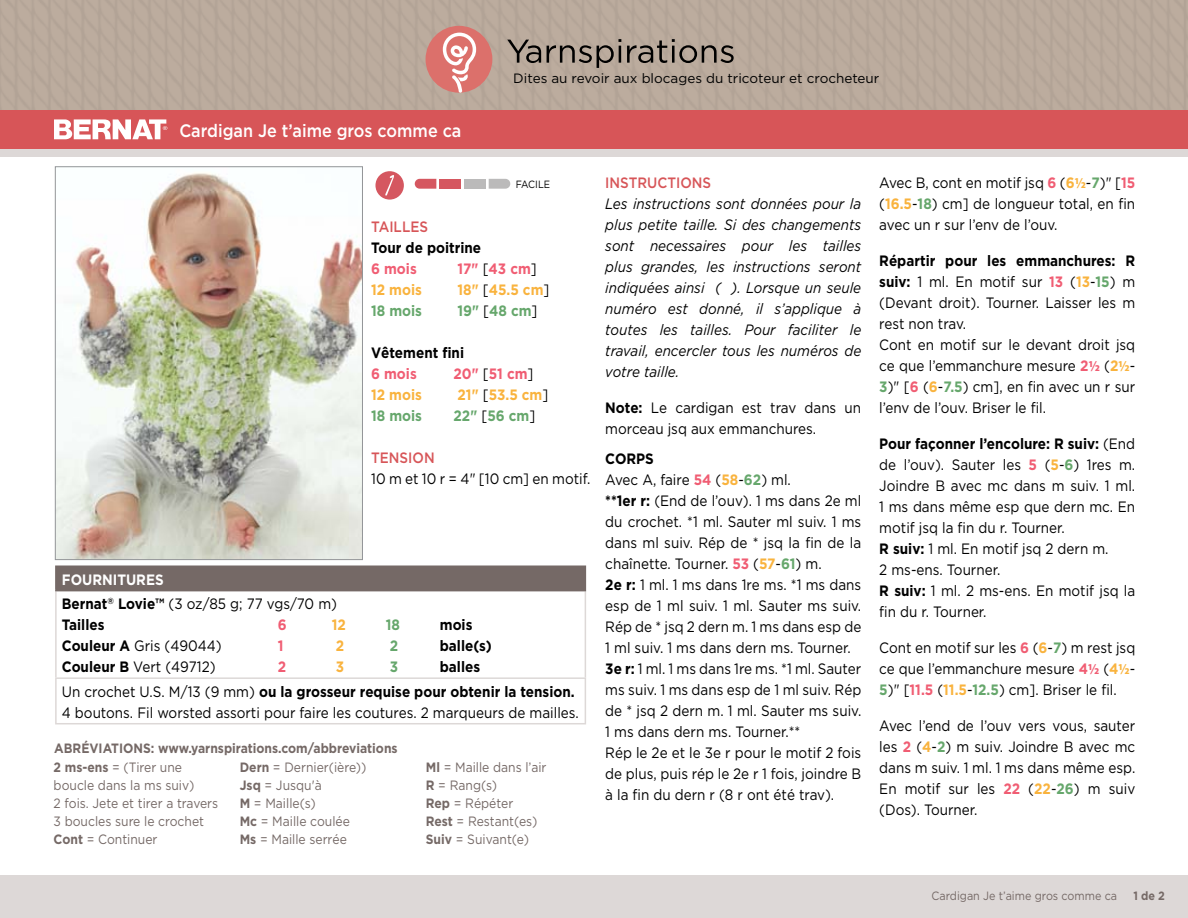
<style>
.page{position:relative;width:1188px;height:918px;background:#fff}
.page>*{position:absolute;margin:0;border:0;box-sizing:border-box;transform-origin:0 0}
.t1{font:500 18px "Gotham";color:#fff;scale:.9 1}
.t2{font:15px/21px "Gotham";color:#000;scale:.9 1}
.t3{font:italic 15px/21px "Gotham";color:#000;text-align:justify;scale:.9 1}
.t4{font:700 15px/24.6px "Gotham";color:#000;scale:.9 1}
.t5{font:700 15px "Gotham";color:#f9b33e;scale:.9 1}
.t6{font:700 15px "Gotham";color:#66a76c;scale:.9 1}
.t7{font:700 15px "Gotham";color:#f05d73;scale:.9 1}
.t8{font:500 15px "Gotham";color:#d75558;scale:.9 1}
.t9{font:13.5px/18px "Gotham";color:#756966;scale:.9 1}
.t10{font:700 13.5px "Gotham";color:#756966;scale:.9 1}
.t11{font:13.5px "Gotham";color:#000}
.t12{font:12px "Gotham";color:#756966;scale:.9 1}
.t13{font:700 12px "Gotham";color:#756966;scale:.9 1}
.t14{font:10.5px "Gotham";color:#000;scale:.9 1}
.s1{font-weight:400;color:#000}
.s2{font-weight:700;color:#fff}
.s3{font-weight:700}
.s4{font-weight:400}
.s5{font-weight:700;color:#f05d73}
.s6{font-weight:700;color:#f9b33e}
.s7{font-weight:700;color:#66a76c}
.s8{font-family:"Myriad Pro";font-weight:700;color:#f9b33e}
.s9{font-family:"Myriad Pro";font-weight:700;color:#f05d73}
</style>
<div class="page">
<img style="left:1px;top:0;width:797px;height:111px">
<img style="left:798px;top:0;width:390px;height:111px">
<div style="left:1px;top:149px;width:1187px;height:769px;background:#ddd8d7"></div>
<div style="left:1px;top:111px;width:1187px;height:38px;background:#d75558"></div>
<svg style="left:54px;top:119px;width:113px;height:20px"></svg>
<div style="left:0;top:157px;width:1188px;height:718px;background:#fff"></div>
<div style="left:426px;top:26px;width:66px;height:67px;background:#dc706b;border-radius:50%"></div>
<svg style="left:443px;top:33px;width:33px;height:60px"></svg>
<svg style="left:507px;top:39px;width:227px;height:29px;background:#94877c"></svg>
<img style="left:57px;top:173px;width:304px;height:385px">
<div style="left:55px;top:167px;width:308px;height:393px;border:1px solid #939598"></div>
<div style="left:56px;top:566px;width:529px;height:25px;background:#756966"></div>
<hr style="left:55px;top:591px;width:2px;height:86px;background:#ddd8d7">
<hr style="left:585px;top:591px;width:1px;height:86px;background:#ddd8d7">
<hr style="left:55px;top:677px;width:531px;height:2px;background:#ddd8d7">
<hr style="left:55px;top:679px;width:2px;height:44px;background:#ddd8d7">
<hr style="left:585px;top:679px;width:1px;height:44px;background:#ddd8d7">
<hr style="left:55px;top:723px;width:531px;height:1px;background:#ddd8d7">
<hr style="left:55px;top:566px;width:531px;height:1px;background:#756966">
<hr style="left:55px;top:567px;width:2px;height:23px;background:#756966">
<svg style="left:585px;top:567px;width:1px;height:23px"></svg>
<hr style="left:55px;top:590px;width:531px;height:1px;background:#756966">
<div style="left:375px;top:171px;width:29px;height:29px;background:#d55760;border-radius:50%"></div>
<svg style="left:385px;top:175px;width:9px;height:21px"></svg>
<svg style="left:415px;top:179px;width:21px;height:10px"></svg>
<svg style="left:489px;top:179px;width:21px;height:10px"></svg>
<div style="left:464px;top:179px;width:22px;height:10px;background:#bbbaba"></div>
<div style="left:439px;top:179px;width:22px;height:10px;background:#d55760"></div>
<p class="t1" style="left:179px;top:120px;width:315px">Cardigan Je t’aime gros comme ca</p>
<p class="t11" style="left:513px;top:71px;width:368px">Dites au revoir aux blocages du tricoteur et crocheteur</p>
<p class="t14" style="left:516px;top:178px;width:40px">FACILE</p>
<p class="t8" style="left:371px;top:218px;width:65px">TAILLES</p>
<p class="t4" style="left:371px;top:235px;width:124px">Tour de poitrine</p>
<p class="t7" style="left:371px;top:260px;width:52px">6 mois</p>
<p class="t7" style="left:458px;top:260px;width:90px">17" <span class="s1">[</span>43 cm<span class="s1">]</span></p>
<p class="t5" style="left:371px;top:281px;width:58px">12 mois</p>
<p class="t5" style="left:458px;top:281px;width:104px">18" <span class="s1">[</span>45.5 cm<span class="s1">]</span></p>
<p class="t6" style="left:371px;top:302px;width:58px">18 mois</p>
<p class="t6" style="left:458px;top:302px;width:90px">19" <span class="s1">[</span>48 cm<span class="s1">]</span></p>
<p class="t4" style="left:371px;top:340px;width:105px">Vêtement fini</p>
<p class="t7" style="left:371px;top:365px;width:52px">6 mois</p>
<p class="t7" style="left:454px;top:365px;width:90px">20" <span class="s1">[</span>51 cm<span class="s1">]</span></p>
<p class="t5" style="left:371px;top:386px;width:58px">12 mois</p>
<p class="t5" style="left:458px;top:386px;width:102px">21" <span class="s1">[</span>53.5 cm<span class="s1">]</span></p>
<p class="t6" style="left:371px;top:407px;width:58px">18 mois</p>
<p class="t6" style="left:454px;top:407px;width:92px">22" <span class="s1">[</span>56 cm<span class="s1">]</span></p>
<p class="t8" style="left:371px;top:449px;width:72px">TENSION</p>
<p class="t2" style="left:371px;top:468px;width:245px">10 m et 10 r = 4" [10 cm] en motif.</p>
<p class="t2" style="left:62px;top:567px;width:307px;line-height:24.6px"><span class="s2">FOURNITURES<br></span><span class="s3">Bernat</span><sup>®</sup> <span class="s3">Lovie™</span> (3 oz/85 g; 77 vgs/70 m)</p>
<p class="t4" style="left:62px;top:612px;width:49px">Tailles</p>
<p class="t7" style="left:278px;top:616px;width:11px">6</p>
<p class="t5" style="left:332px;top:616px;width:17px">12</p>
<p class="t6" style="left:386px;top:616px;width:17px">18</p>
<p class="t4" style="left:440px;top:612px;width:38px">mois</p>
<p class="t2" style="left:62px;top:635px;width:179px"><span class="s3">Couleur A</span> Gris (49044)</p>
<p class="t7" style="left:278px;top:637px;width:8px">1</p>
<p class="t5" style="left:336px;top:637px;width:11px">2</p>
<p class="t6" style="left:390px;top:637px;width:11px">2</p>
<p class="t4" style="left:440px;top:633px;width:59px">balle(s)</p>
<p class="t2" style="left:62px;top:656px;width:172px"><span class="s3">Couleur B</span> Vert (49712)</p>
<p class="t7" style="left:278px;top:658px;width:11px">2</p>
<p class="t5" style="left:336px;top:658px;width:11px">3</p>
<p class="t6" style="left:390px;top:658px;width:11px">3</p>
<p class="t4" style="left:62px;top:654px;width:571px;text-indent:378px">balles<br><span class="s4">Un crochet U.S. M/13 (9 mm)</span> ou la grosseur requise pour obtenir la tension.</p>
<p class="t2" style="left:62px;top:702px;width:576px">4 boutons. Fil worsted assorti pour faire les coutures. 2 marqueurs de mailles.</p>
<p class="t10" style="left:54px;top:740px;width:383px">ABRÉVIATIONS: www.yarnspirations.com/abbreviations</p>
<p class="t9" style="left:54px;top:758px;width:184px"><span class="s3">2 ms-ens</span> = (Tirer une boucle dans la ms suiv)<br>2 fois. Jete et tirer a travers<br>3 boucles sure le crochet<br><span class="s3">Cont</span> = Continuer</p>
<p class="t9" style="left:240px;top:758px;width:142px"><span class="s3">Dern</span> = Dernier(ière))<br><span class="s3">Jsq</span> = Jusqu'à<br><span class="s3">M</span> = Maille(s)<br><span class="s3">Mc</span> = Maille coulée<br><span class="s3">Ms</span> = Maille serrée</p>
<p class="t9" style="left:426px;top:758px;width:136px"><span class="s3">Ml</span> = Maille dans l’air<br><span class="s3">R</span> = Rang(s)<br><span class="s3">Rep</span> = Répéter<br><span class="s3">Rest</span> = Restant(es)<br><span class="s3">Suiv</span> = Suivant(e)</p>
<p class="t8" style="left:605px;top:174px;width:119px">INSTRUCTIONS</p>
<p class="t3" style="left:605px;top:193px;width:286px">Les instructions sont données pour la plus petite taille. Si des changements sont necessaires pour les tailles plus grandes, les instructions seront indiquées ainsi ( ). Lorsque un seule numéro est donné, il s’applique à toutes les tailles. Pour faciliter le travail, encercler tous les numéros de votre taille.</p>
<p class="t2" style="left:605px;top:397px;width:286px"><span class="s3">Note:</span> Le cardigan est trav dans un morceau jsq aux emmanchures.</p>
<p class="t2" style="left:605px;top:448px;width:286px"><span class="s3">CORPS<br></span>Avec A, faire <span class="s5">54</span> (<span class="s6">58</span>-<span class="s7">62</span>) ml.<br><span class="s3">**1er r:</span> (End de l’ouv). 1 ms dans 2e ml du crochet. *1 ml. Sauter ml suiv. 1 ms dans ml suiv. Rép de * jsq la fin de la chaînette. Tourner. <span class="s5">53</span> (<span class="s6">57</span>-<span class="s7">61</span>) m.<br><span class="s3">2e r:</span> 1 ml. 1 ms dans 1re ms. *1 ms dans esp de 1 ml suiv. 1 ml. Sauter ms suiv.<br>Rép de * jsq 2 dern m. 1 ms dans esp de<br>1 ml suiv. 1 ms dans dern ms. Tourner.<br><span class="s3">3e r:</span> 1 ml. 1 ms dans 1re ms. *1 ml. Sauter ms suiv. 1 ms dans esp de 1 ml suiv. Rép de * jsq 2 dern m. 1 ml. Sauter ms suiv.<br>1 ms dans dern ms. Tourner.**<br>Rép le 2e et le 3e r pour le motif 2 fois de plus, puis rép le 2e r 1 fois, joindre B à la fin du dern r (8 r ont été trav).</p>
<p class="t2" style="left:879px;top:172px;width:286px;text-align:justify">Avec B, cont en motif jsq <span class="s5">6</span> (<span class="s6">6</span><span class="s8">½</span>-<span class="s7">7</span>)" [<span class="s5">15 </span>(<span class="s6">16.5</span>-<span class="s7">18</span>) cm] de longueur total, en fin avec un r sur l’env de l’ouv.</p>
<p class="t2" style="left:879px;top:250px;width:286px"><span class="s3">Répartir pour les emmanchures: R suiv:</span> 1 ml. En motif sur <span class="s5">13</span> (<span class="s6">13</span>-<span class="s7">15</span>) m (Devant droit). Tourner. Laisser les m rest non trav.<br>Cont en motif sur le devant droit jsq ce que l’emmanchure mesure <span class="s5">2</span><span class="s9">½</span> (<span class="s6">2</span><span class="s8">½</span>-<br><span class="s7">3</span>)" [<span class="s5">6</span> (<span class="s6">6</span>-<span class="s7">7.5</span>) cm], en fin avec un r sur l’env de l’ouv. Briser le fil.</p>
<p class="t2" style="left:879px;top:433px;width:286px"><span class="s3">Pour façonner l’encolure: R suiv:</span> (End de l’ouv). Sauter les <span class="s5">5</span> (<span class="s6">5</span>-<span class="s7">6</span>) 1res m.<br>Joindre B avec mc dans m suiv. 1 ml.<br>1 ms dans même esp que dern mc. En motif jsq la fin du r. Tourner.<br><span class="s3">R suiv:</span> 1 ml. En motif jsq 2 dern m.<br>2 ms-ens. Tourner.<br><span class="s3">R suiv:</span> 1 ml. 2 ms-ens. En motif jsq la fin du r. Tourner.</p>
<p class="t2" style="left:879px;top:637px;width:286px;text-align:justify">Cont en motif sur les <span class="s5">6</span> (<span class="s6">6</span>-<span class="s7">7</span>) m rest jsq ce que l’emmanchure mesure <span class="s5">4</span><span class="s9">½</span> (<span class="s6">4</span><span class="s8">½</span>- <span class="s7">5</span>)" [<span class="s5">11.5</span> (<span class="s6">11.5</span>-<span class="s7">12.5</span>) cm]. Briser le fil.</p>
<p class="t2" style="left:879px;top:715px;width:286px;text-align:justify">Avec l’end de l’ouv vers vous, sauter les <span class="s5">2</span> (<span class="s6">4</span>-<span class="s7">2</span>) m suiv. Joindre B avec mc dans m suiv. 1 ml. 1 ms dans même esp.<br>En motif sur les <span class="s5">22</span> (<span class="s6">22</span>-<span class="s7">26</span>) m suiv (Dos). Tourner.</p>
<p class="t12" style="left:931px;top:889px;width:208px">Cardigan Je t’aime gros comme ca</p>
<p class="t13" style="left:1133px;top:888px;width:37px">1 de 2</p>
</div>
